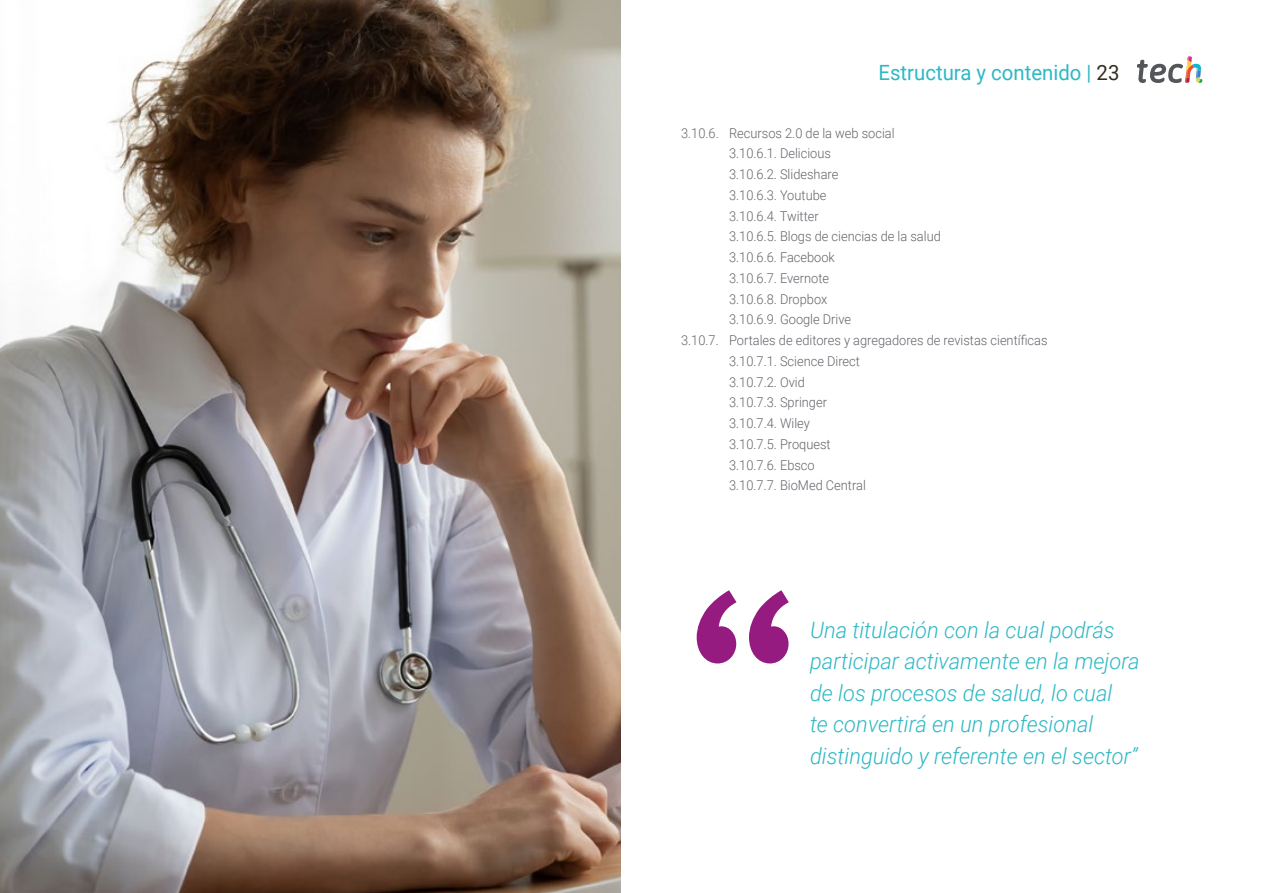
<style>
.page{position:relative;width:1263px;height:893px;background:#fff}
.page>*{position:absolute;margin:0;border:0;box-sizing:border-box;transform-origin:0 0}
.t1{font:italic 300 22.5px/31.5px "Roboto";color:#2db8c5}
.t2{font:21px "Roboto";color:#2db8c5}
.t3{font:300 13.5px "Roboto";color:#61646a;scale:.95 1}
.s1{color:#312e20}
</style>
<div class="page">
<svg style="left:1137px;top:56px;width:65px;height:27px"></svg>
<img style="left:0;top:0;width:621px;height:893px">
<svg style="left:697px;top:590px;width:92px;height:73px"></svg>
<h2 class="t2" style="left:878px;top:57px;width:242px">Estructura y contenido | <span class="s1">23</span></h2>
<p class="t3" style="left:681px;top:123px;width:226px">3.10.6. Recursos 2.0 de la web social</p>
<p class="t3" style="left:729px;top:144px;width:109px">3.10.6.1. Delicious</p>
<p class="t3" style="left:729px;top:165px;width:116px">3.10.6.2. Slideshare</p>
<p class="t3" style="left:729px;top:186px;width:104px">3.10.6.3. Youtube</p>
<p class="t3" style="left:729px;top:206px;width:96px">3.10.6.4. Twitter</p>
<p class="t3" style="left:729px;top:227px;width:224px">3.10.6.5. Blogs de ciencias de la salud</p>
<p class="t3" style="left:729px;top:248px;width:113px">3.10.6.6. Facebook</p>
<p class="t3" style="left:729px;top:269px;width:107px">3.10.6.7. Evernote</p>
<p class="t3" style="left:729px;top:289px;width:105px">3.10.6.8. Dropbox</p>
<p class="t3" style="left:729px;top:310px;width:130px">3.10.6.9. Google Drive</p>
<p class="t3" style="left:681px;top:331px;width:387px">3.10.7. Portales de editores y agregadores de revistas científicas</p>
<p class="t3" style="left:729px;top:352px;width:139px">3.10.7.1. Science Direct</p>
<p class="t3" style="left:729px;top:372px;width:81px">3.10.7.2. Ovid</p>
<p class="t3" style="left:729px;top:393px;width:105px">3.10.7.3. Springer</p>
<p class="t3" style="left:729px;top:414px;width:87px">3.10.7.4. Wiley</p>
<p class="t3" style="left:729px;top:435px;width:108px">3.10.7.5. Proquest</p>
<p class="t3" style="left:729px;top:455px;width:92px">3.10.7.6. Ebsco</p>
<p class="t3" style="left:729px;top:476px;width:145px">3.10.7.7. BioMed Central</p>
<h1 class="t1" style="left:810px;top:613px;width:331px">Una titulación con la cual podrás participar activamente en la mejora de los procesos de salud, lo cual<br>te convertirá en un profesional distinguido y referente en el sector”</h1>
</div>
